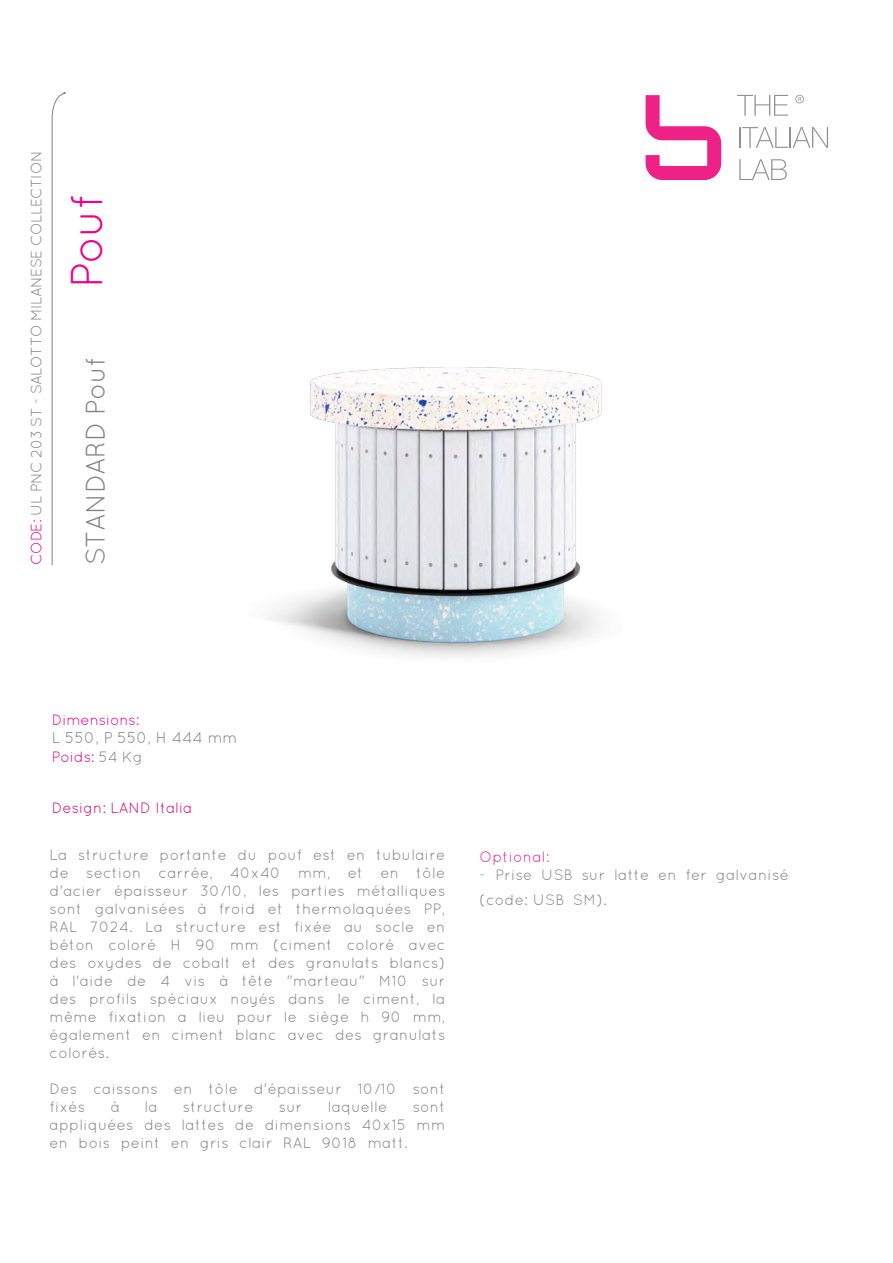
<style>
.page{position:relative;width:893px;height:1263px;background:#fff}
.page>*{position:absolute;margin:0;border:0;box-sizing:border-box;transform-origin:0 0}
.t1{font:45px "Quicksand";color:#ed028c}
.t2{font:27px "Quicksand";letter-spacing:-.02em;color:#808285}
.t3{font:15.6px "Quicksand";color:#808285}
.t4{font:15px/18px "Quicksand";letter-spacing:.015em;color:#808285;text-align:justify}
.t5{font:15px "Quicksand";letter-spacing:-.03em;color:#808285}
.t6{font:15px "Quicksand";letter-spacing:-.01em;color:#ed028c}
.t7{font:15px "Quicksand";color:#dd006a}
.t8{font:15px "Quicksand";letter-spacing:.015em;color:#ee2188}
.s1{color:#ed028c}
.s2{color:#808285}
</style>
<div class="page">
<svg style="left:737px;top:95px;width:51px;height:21px"></svg>
<hr style="left:739px;top:127px;width:2px;height:21px;background:#909091">
<svg style="left:742px;top:127px;width:86px;height:21px"></svg>
<svg style="left:739px;top:159px;width:48px;height:21px"></svg>
<svg style="left:646px;top:95px;width:75px;height:85px"></svg>
<svg style="left:795px;top:95px;width:9px;height:8px"></svg>
<svg style="left:51px;top:92px;width:15px;height:474px"></svg>
<img style="left:269px;top:367px;width:333px;height:290px">
<p class="t5" style="left:28px;top:565px;width:416px;rotate:-90deg"><span class="s1">CODE:</span> UL PNC 203 ST - SALOTTO MILANESE COLLECTION</p>
<h1 class="t1" style="left:61px;top:288px;width:96px;rotate:-90deg">Pouf</h1>
<h2 class="t2" style="left:80px;top:565px;width:209px;rotate:-90deg">STANDARD Pouf</h2>
<p class="t6" style="left:52px;top:711px;width:89px">Dimensions:</p>
<p class="t3" style="left:52px;top:729px;width:187px">L 550, P 550, H 444 mm</p>
<p class="t6" style="left:52px;top:748px;width:92px">Poids: <span class="s2">54 Kg</span></p>
<p class="t7" style="left:52px;top:799px;width:142px">Design: LAND Italia</p>
<p class="t4" style="left:50px;top:846px;width:397px">La structure portante du pouf est en tubulaire de section carrée, 40x40 mm, et en tôle d'acier épaisseur 30/10, les parties métalliques sont galvanisées à froid et thermolaquées PP, RAL 7024. La structure est fixée au socle en béton coloré H 90 mm (ciment coloré avec des oxydes de cobalt et des granulats blancs) à l'aide de 4 vis à tête "marteau" M10 sur des profils spéciaux noyés dans le ciment, la même fixation a lieu pour le siège h 90 mm, également en ciment blanc avec des granulats colorés.</p>
<p class="t4" style="left:50px;top:1080px;width:397px">Des caissons en tôle d'épaisseur 10/10 sont fixés</p>
<p class="t4" style="left:111px;top:1098px;width:10px">à</p>
<p class="t4" style="left:144px;top:1098px;width:15px">la</p>
<p class="t4" style="left:183px;top:1098px;width:72px">structure</p>
<p class="t4" style="left:279px;top:1098px;width:25px">sur</p>
<p class="t4" style="left:328px;top:1098px;width:61px">laquelle</p>
<p class="t4" style="left:50px;top:1098px;width:397px;text-indent:363px">sont appliquées des lattes de dimensions 40x15 mm en bois peint en gris clair RAL 9018 matt.</p>
<p class="t8" style="left:479px;top:848px;width:72px">Optional:</p>
<p class="t4" style="left:479px;top:862px;width:311px;line-height:25.3px">- Prise USB sur latte en fer galvanisé (code: USB SM).</p>
</div>
